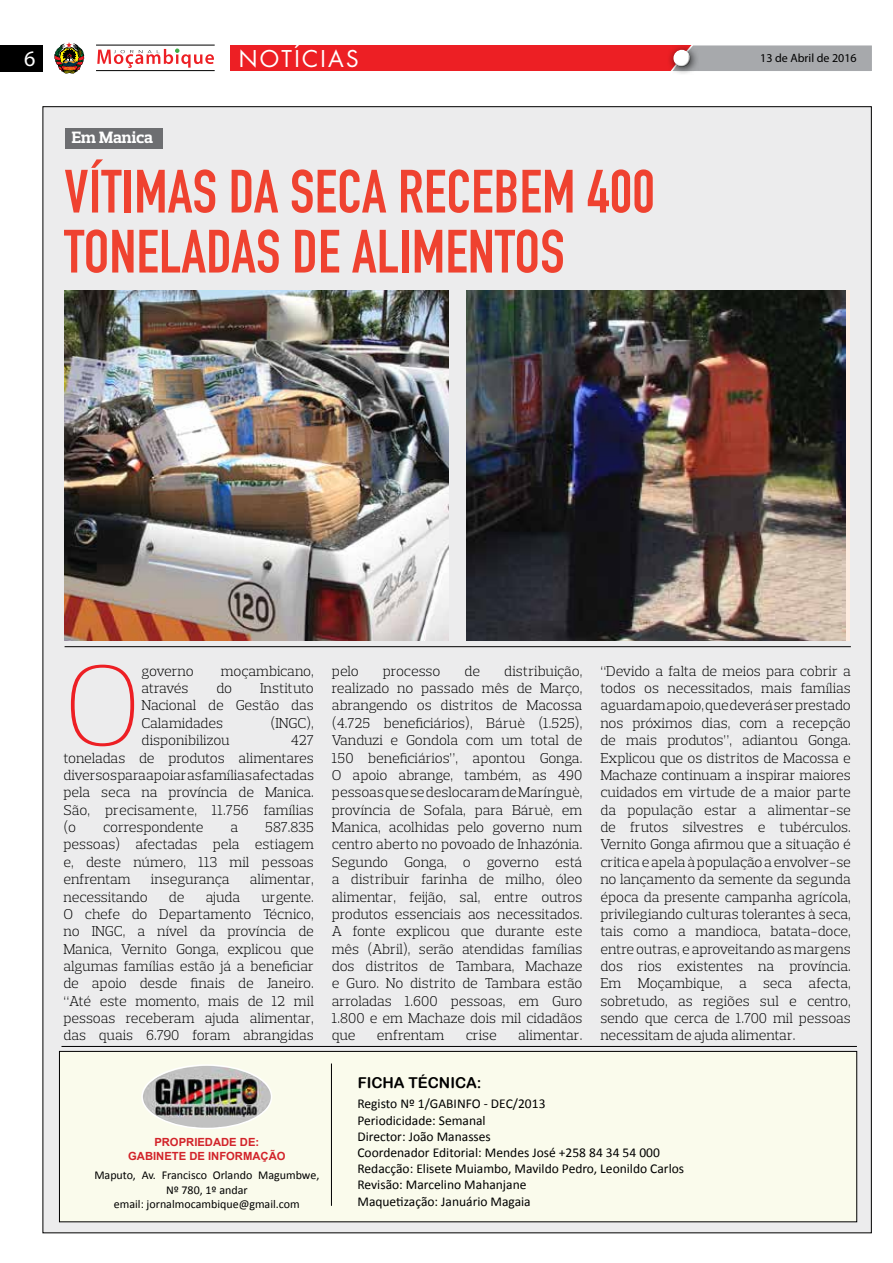
<style>
.page{position:relative;width:893px;height:1263px;background:#fff}
.page>*{position:absolute;margin:0;border:0;box-sizing:border-box;transform-origin:0 0}
.t1{font:200 116.7px "Prelo Slab";color:#ed1f24}
.t2{font:700 60px/60px "DIN Condensed";letter-spacing:.005em;color:#ef4230}
.t3{font:22.5px "Futura";letter-spacing:.1em;color:#fff}
.t4{font:22.2px "Myriad Pro";color:#fff}
.t5{font:700 16.65px "Prelo Slab";letter-spacing:-.01em;color:#fff}
.t6{font:15px "Arial Rounded MT Bold";color:#000}
.t7{font:300 14.4px/17.4px "Prelo Slab";color:#000;text-align:justify}
.t8{font:300 14.4px "Prelo Slab";letter-spacing:-.03em;color:#000}
.t9{font:300 14.4px "Prelo Slab";letter-spacing:-.04em;color:#000}
.t10{font:13.5px/16.2px "Calibri";color:#000}
.t11{font:12px/14.4px "Calibri";color:#000;text-align:center}
.t12{font:12px "Myriad Pro";color:#000}
.t13{font:700 11.25px/13.5px "Arial";color:#d2232a;text-align:center}
</style>
<div class="page">
<div style="left:230px;top:45px;width:642px;height:26px;background:#ed1f24"></div>
<div style="left:699px;top:45px;width:173px;height:26px;background:#a7a9ac"></div>
<div style="left:0;top:45px;width:43px;height:26px;background:#000"></div>
<div style="left:42px;top:31px;width:55px;height:55px;background:#fff"></div>
<svg style="left:54px;top:42px;width:30px;height:32px"></svg>
<div style="left:667px;top:44px;width:32px;height:32px;background:#000;opacity:.75"></div>
<div style="left:672px;top:49px;width:20px;height:14px;background:#fff;opacity:.75"></div>
<div style="left:672px;top:52px;width:20px;height:17px;background:#000;opacity:.75"></div>
<hr style="left:96px;top:70px;width:119px;height:1px;background:#000">
<hr style="left:96px;top:45px;width:119px;height:1px;background:#000">
<svg style="left:97px;top:48px;width:117px;height:20px"></svg>
<div style="left:43px;top:107px;width:828px;height:1126px;background:#ececed"></div>
<img style="left:466px;top:290px;width:380px;height:350px">
<img style="left:65px;top:290px;width:383px;height:350px">
<div style="left:59px;top:1051px;width:798px;height:171px;background:#fafbec"></div>
<div style="left:59px;top:1051px;width:798px;height:171px;border:1px solid #000"></div>
<img style="left:144px;top:1067px;width:128px;height:61px">
<div style="left:141px;top:1064px;width:131px;height:65px;border:2px solid #fff;border-radius:50%"></div>
<hr style="left:331px;top:1063px;width:1px;height:143px;background:#000">
<hr style="left:61px;top:1046px;width:796px;height:1px;background:#000">
<hr style="left:65px;top:646px;width:786px;height:1px;background:#000">
<div style="left:65px;top:129px;width:98px;height:20px;background:#6d6e71"></div>
<h3 class="t4" style="left:24px;top:45px;width:13px">6</h3>
<h3 class="t3" style="left:239px;top:43px;width:121px">NOTÍCIAS</h3>
<p class="t12" style="left:760px;top:51px;width:98px">13 de Abril de 2016</p>
<p class="t5" style="left:72px;top:127px;width:83px">Em Manica</p>
<h2 class="t2" style="left:64px;top:162px;width:592px">VÍTIMAS DA SECA RECEBEM 400<br>TONELADAS DE ALIMENTOS</h2>
<h1 class="t1" style="left:63px;top:634px;width:80px">O</h1>
<p class="t8" style="left:142px;top:662px;width:54px">governo</p>
<p class="t7" style="left:221px;top:662px;width:95px">moçambicano,</p>
<p class="t7" style="left:142px;top:679px;width:174px;text-indent:118px">Instituto Nacional de Gestão das Calamidades</p>
<p class="t9" style="left:142px;top:679px;width:48px">através</p>
<p class="t7" style="left:216px;top:679px;width:17px">do</p>
<p class="t7" style="left:271px;top:714px;width:45px">(INGC),</p>
<p class="t7" style="left:142px;top:731px;width:89px">disponibilizou</p>
<p class="t7" style="left:63px;top:731px;width:252px;text-indent:227px">427 toneladas de produtos alimentares diversos para apoiar as famílias afectadas pela seca na província de Manica.<br>São, precisamente, 11.756 famílias (o</p>
<p class="t7" style="left:103px;top:818px;width:102px">correspondente</p>
<p class="t7" style="left:231px;top:818px;width:9px">a</p>
<p class="t7" style="left:63px;top:818px;width:252px;text-indent:202px">587.835 pessoas) afectadas pela estiagem e, deste número, 113 mil pessoas enfrentam</p>
<p class="t7" style="left:151px;top:870px;width:80px">insegurança</p>
<p class="t7" style="left:250px;top:870px;width:66px">alimentar,</p>
<p class="t7" style="left:63px;top:888px;width:86px">necessitando</p>
<p class="t7" style="left:169px;top:888px;width:17px">de</p>
<p class="t7" style="left:206px;top:888px;width:36px">ajuda</p>
<p class="t7" style="left:63px;top:888px;width:252px;text-indent:198px">urgente.<br>O chefe do Departamento Técnico, no INGC, a nível da província de Manica, Vernito Gonga, explicou que algumas famílias estão já a beneficiar de apoio desde finais de Janeiro. “Até este momento, mais de 12 mil pessoas receberam ajuda alimentar, das quais 6.790 foram abrangidas</p>
<p class="t13" style="left:128px;top:1136px;width:159px">PROPRIEDADE DE:<br>GABINETE DE INFORMAÇÃO</p>
<p class="t11" style="left:94px;top:1168px;width:227px">Maputo, Av. Francisco Orlando Magumbwe,<br>Nº 780, 1º andar<br>email: jornalmocambique@gmail.com</p>
<p class="t7" style="left:332px;top:662px;width:252px;text-indent:172px">distribuição, realizado no passado mês de Março, abrangendo os distritos de Macossa (4.725 beneficiários), Báruè (1.525), Vanduzi e Gondola com um total de 150 beneficiários”, apontou Gonga.<br>O apoio abrange, também, as 490 pessoas que se deslocaram de Marínguè, província de Sofala, para Báruè, em Manica, acolhidas pelo governo num centro aberto no povoado de Inhazónia.<br>Segundo Gonga, o governo está a distribuir farinha de milho, óleo alimentar, feijão, sal, entre outros produtos essenciais aos necessitados.<br>A fonte explicou que durante este mês (Abril), serão atendidas famílias dos distritos de Tambara, Machaze e Guro. No distrito de Tambara estão arroladas 1.600 pessoas, em Guro 1.800 e em Machaze dois mil cidadãos que</p>
<p class="t7" style="left:332px;top:662px;width:28px">pelo</p>
<p class="t7" style="left:383px;top:662px;width:59px">processo</p>
<p class="t7" style="left:465px;top:662px;width:17px">de</p>
<p class="t7" style="left:377px;top:1027px;width:69px">enfrentam</p>
<p class="t7" style="left:466px;top:1027px;width:32px">crise</p>
<p class="t7" style="left:518px;top:1027px;width:66px">alimentar.</p>
<p class="t7" style="left:600px;top:662px;width:252px">“Devido a falta de meios para cobrir a todos os necessitados, mais famílias aguardam apoio, que deverá ser prestado nos próximos dias, com a recepção de mais produtos”, adiantou Gonga.<br>Explicou que os distritos de Macossa e Machaze continuam a inspirar maiores cuidados em virtude de a maior parte da população estar a alimentar-se de frutos silvestres e tubérculos.<br>Vernito Gonga afirmou que a situação é critica e apela à população a envolver-se no lançamento da semente da segunda época da presente campanha agrícola, privilegiando culturas tolerantes à seca, tais como a mandioca, batata-doce, entre outras, e aproveitando as margens dos rios existentes na província.<br>Em Moçambique, a seca afecta, sobretudo, as regiões sul e centro, sendo que cerca de 1.700 mil pessoas necessitam de ajuda alimentar.</p>
<p class="t6" style="left:358px;top:1074px;width:125px">FICHA TÉCNICA:</p>
<p class="t10" style="left:357px;top:1096px;width:328px">Registo Nº 1/GABINFO - DEC/2013<br>Periodicidade: Semanal<br>Director: João Manasses<br>Coordenador Editorial: Mendes José +258 84 34 54 000<br>Redacção: Elisete Muiambo, Mavildo Pedro, Leonildo Carlos Revisão: Marcelino Mahanjane<br>Maquetização: Januário Magaia</p>
</div>
